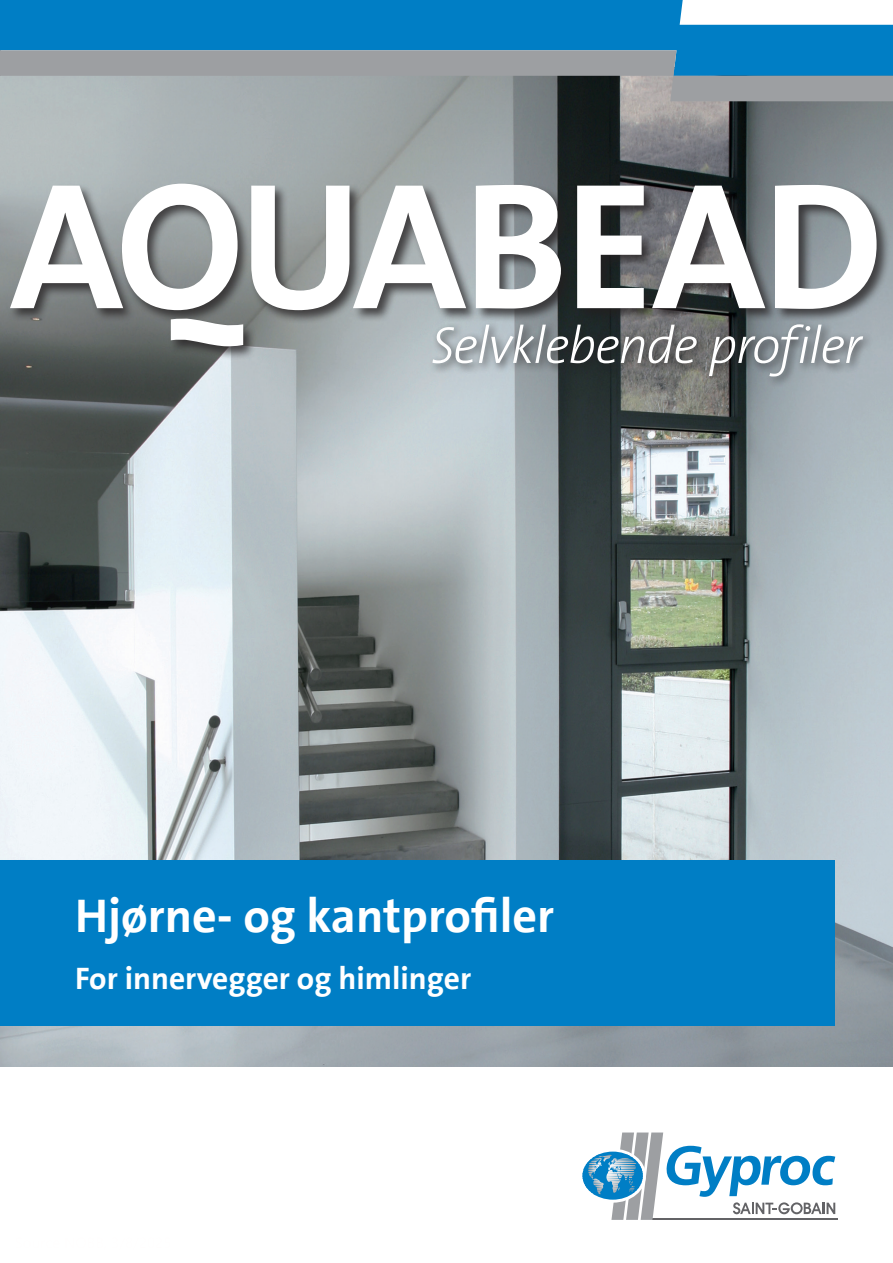
<style>
.page{position:relative;width:893px;height:1263px;background:#fff}
.page>*{position:absolute;margin:0;border:0;box-sizing:border-box;transform-origin:0 0}
.t1{font:700 181.5px "The Sans B7";letter-spacing:-.02em;color:#fff}
.t2{font:italic 300 52.5px "The Sans B3";letter-spacing:-.025em;color:#fff}
.t3{font:700 48px "The Sans B7";color:#fff}
.t4{font:700 31.5px "The Sans B7";color:#fff}
</style>
<div class="page">
<img style="left:0;top:76px;width:893px;height:990px">
<hr style="left:652px;top:1218px;width:186px;height:2px;background:#636366">
<svg style="left:582px;top:1132px;width:253px;height:88px"></svg>
<div style="left:0;top:860px;width:834px;height:166px;background:#007ec5"></div>
<hr style="left:0;top:0;width:1px;height:50px;background:#007ec5">
<svg style="left:0;top:50px;width:1px;height:26px"></svg>
<svg style="left:1px;top:0;width:892px;height:50px;background:#1e8dcb"></svg>
<svg style="left:1px;top:50px;width:892px;height:51px;background:#869aa4"></svg>
<div style="left:9px;top:181px;width:882px;height:179px;background:#231f20;opacity:.75"></div>
<div style="left:428px;top:319px;width:445px;height:68px;background:#231f20;opacity:.75"></div>
<h1 class="t1" style="left:10px;top:151px;width:875px">AQUABEAD</h1>
<h2 class="t2" style="left:431px;top:318px;width:432px">Selvklebende profiler</h2>
<h3 class="t3" style="left:75px;top:891px;width:481px">Hjørne- og kantprofiler</h3>
<p class="t4" style="left:75px;top:962px;width:398px">For innervegger og himlinger</p>
</div>
